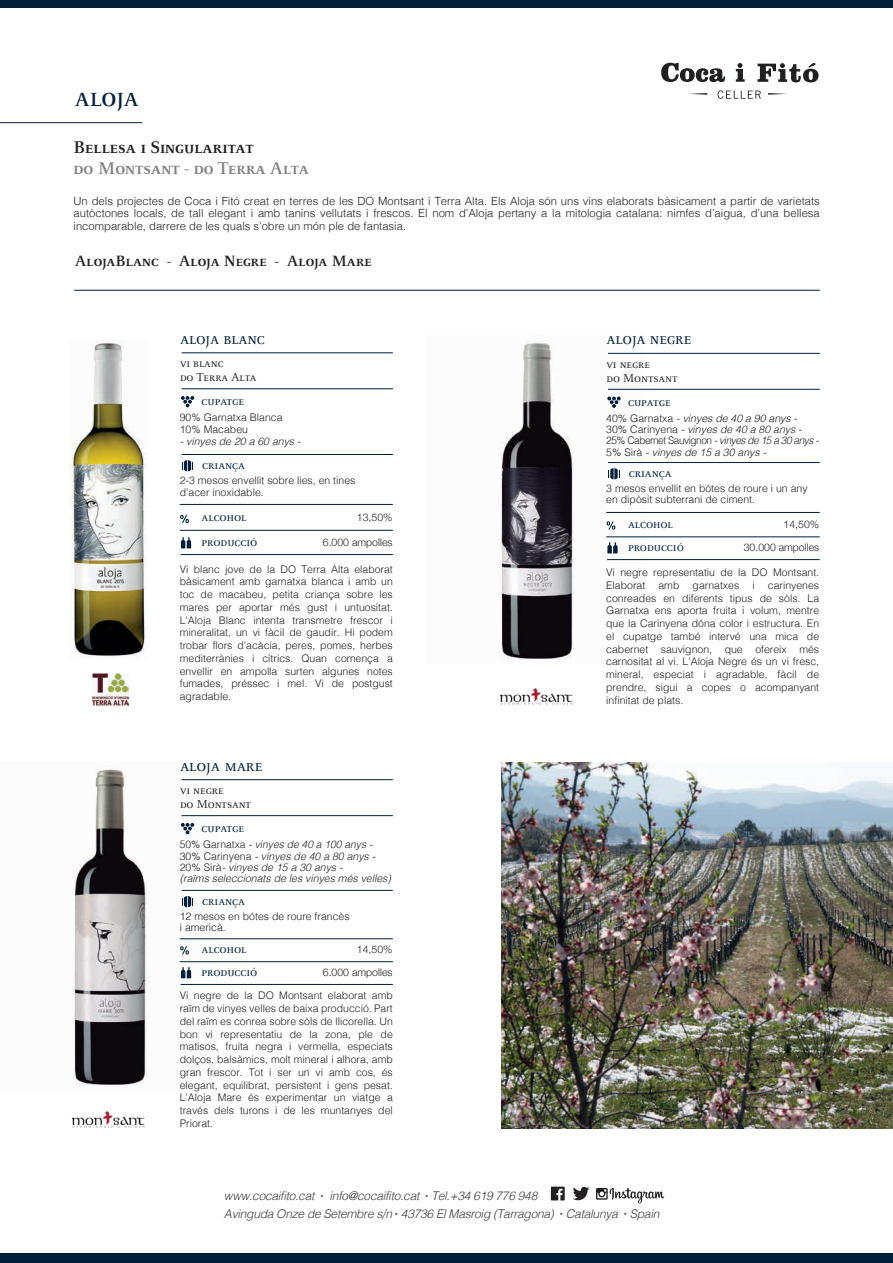
<style>
.page{position:relative;width:893px;height:1263px;background:#fff}
.page>*{position:absolute;margin:0;border:0;box-sizing:border-box;transform-origin:0 0}
.t1{font:700 21px "Celeste Caps";color:#00203a}
.t2{font:700 18.75px "Celeste Caps";color:#808285}
.t3{font:700 18.75px "Celeste Caps";color:#231f20}
.t4{font:18px "Celeste Caps";color:#00203a}
.t5{font:700 16.5px "Celeste Caps";color:#231f20}
.t6{font:13.2px "Celeste Caps";color:#00203a}
.t7{font:12.75px/14.2px "Celeste Caps";color:#231f20}
.t8{font:italic 300 12px/18px "Helvetica";letter-spacing:-.02em;color:#3e3e3f}
.t9{font:300 11.25px/12.8px "Helvetica";color:#231f20;text-align:justify}
.t10{font:300 10.5px/12.8px "Helvetica";color:#231f20}
.t11{font:italic 300 10.5px/11.2px "Helvetica";color:#231f20}
.t12{font:300 10.5px "Helvetica Neue";color:#231f20}
.s1{font-style:normal}
.s2{font-weight:700;font-style:normal}
</style>
<div class="page">
<img style="left:501px;top:762px;width:392px;height:366px">
<hr style="left:0;top:122px;width:142px;height:1px;background:#00203a">
<hr style="left:74px;top:290px;width:746px;height:1px;background:#00203a">
<svg style="left:718px;top:90px;width:43px;height:9px"></svg>
<svg style="left:736px;top:63px;width:9px;height:19px"></svg>
<svg style="left:757px;top:63px;width:61px;height:19px"></svg>
<svg style="left:661px;top:63px;width:64px;height:19px"></svg>
<svg style="left:689px;top:93px;width:18px;height:2px"></svg>
<svg style="left:768px;top:93px;width:19px;height:2px"></svg>
<div style="left:0;top:1253px;width:893px;height:10px;background:#00203a"></div>
<div style="left:0;top:0;width:893px;height:8px;background:#00203a"></div>
<img style="left:92px;top:673px;width:36px;height:32px">
<hr style="left:180px;top:504px;width:213px;height:1px;background:#00203a">
<hr style="left:181px;top:554px;width:212px;height:1px;background:#00203a">
<hr style="left:180px;top:530px;width:213px;height:1px;background:#00203a">
<hr style="left:182px;top:454px;width:211px;height:1px;background:#00203a">
<hr style="left:182px;top:353px;width:211px;height:1px;background:#00203a">
<hr style="left:182px;top:388px;width:211px;height:1px;background:#00203a">
<svg style="left:180px;top:515px;width:9px;height:8px"></svg>
<svg style="left:181px;top:537px;width:10px;height:11px"></svg>
<svg style="left:182px;top:460px;width:11px;height:11px"></svg>
<svg style="left:181px;top:396px;width:13px;height:11px"></svg>
<img style="left:500px;top:341px;width:145px;height:318px">
<img style="left:499px;top:688px;width:74px;height:17px">
<hr style="left:606px;top:512px;width:214px;height:1px;background:#00203a">
<hr style="left:607px;top:559px;width:213px;height:1px;background:#00203a">
<hr style="left:606px;top:537px;width:214px;height:1px;background:#00203a">
<hr style="left:608px;top:462px;width:212px;height:1px;background:#00203a">
<hr style="left:608px;top:353px;width:212px;height:1px;background:#00203a">
<hr style="left:608px;top:389px;width:212px;height:1px;background:#00203a">
<svg style="left:607px;top:521px;width:8px;height:9px"></svg>
<svg style="left:607px;top:542px;width:11px;height:11px"></svg>
<svg style="left:608px;top:468px;width:12px;height:11px"></svg>
<svg style="left:607px;top:397px;width:14px;height:11px"></svg>
<img style="left:73px;top:769px;width:145px;height:317px">
<img style="left:71px;top:1111px;width:74px;height:17px">
<hr style="left:180px;top:938px;width:213px;height:1px;background:#00203a">
<hr style="left:181px;top:984px;width:212px;height:1px;background:#00203a">
<hr style="left:180px;top:961px;width:213px;height:1px;background:#00203a">
<hr style="left:182px;top:890px;width:211px;height:1px;background:#00203a">
<hr style="left:182px;top:779px;width:211px;height:1px;background:#00203a">
<hr style="left:182px;top:815px;width:211px;height:1px;background:#00203a">
<svg style="left:180px;top:946px;width:9px;height:8px"></svg>
<svg style="left:181px;top:967px;width:10px;height:11px"></svg>
<svg style="left:182px;top:896px;width:11px;height:11px"></svg>
<svg style="left:181px;top:823px;width:13px;height:11px"></svg>
<svg style="left:573px;top:1187px;width:16px;height:13px"></svg>
<svg style="left:551px;top:1186px;width:14px;height:14px"></svg>
<svg style="left:596px;top:1188px;width:68px;height:15px"></svg>
<img style="left:69px;top:340px;width:77px;height:319px">
<h1 class="t1" style="left:75px;top:89px;width:65px">ALOJA</h1>
<h2 class="t3" style="left:74px;top:137px;width:182px">Bellesa i Singularitat</h2>
<h2 class="t2" style="left:74px;top:158px;width:237px">do Montsant - do Terra Alta</h2>
<p class="t9" style="left:74px;top:193px;width:748px">Un dels projectes de Coca i Fitó creat en terres de les DO Montsant i Terra Alta. Els Aloja són uns vins elaborats bàsicament a partir de varietats autòctones locals, de tall elegant i amb tanins vellutats i frescos. El nom d’Aloja pertany a la mitologia catalana: nimfes d’aigua, d’una bellesa incomparable, darrere de les quals s’obre un món ple de fantasia.</p>
<h3 class="t5" style="left:75px;top:252px;width:298px">AlojaBlanc - Aloja Negre - Aloja Mare</h3>
<h3 class="t4" style="left:180px;top:329px;width:86px">aloja blanc</h3>
<p class="t7" style="left:180px;top:356px;width:78px">vi blanc<br>do Terra Alta</p>
<p class="t6" style="left:202px;top:394px;width:44px">cupatge</p>
<p class="t10" style="left:180px;top:411px;width:104px;line-height:12px">90% Garnatxa Blanca<br>10% Macabeu</p>
<p class="t11" style="left:180px;top:435px;width:122px">- vinyes de 20 a 60 anys -</p>
<p class="t6" style="left:202px;top:459px;width:44px">criança</p>
<p class="t10" style="left:180px;top:473px;width:177px;line-height:12px">2-3 mesos envellit sobre lies, en tines d’acer inoxidable.</p>
<p class="t6" style="left:202px;top:510px;width:46px">alcohol</p>
<p class="t12" style="left:357px;top:509px;width:37px">13,50%</p>
<p class="t6" style="left:202px;top:535px;width:57px">producció</p>
<p class="t12" style="left:323px;top:534px;width:71px">6.000 ampolles</p>
<p class="t10" style="left:180px;top:562px;width:215px;text-align:justify">Vi blanc jove de la DO Terra Alta elaborat bàsicament amb garnatxa blanca i amb un toc de macabeu, petita criança sobre les mares per aportar més gust i untuositat.<br>L'Aloja Blanc intenta transmetre frescor i mineralitat, un vi fàcil de gaudir. Hi podem trobar flors d'acàcia, peres, pomes, herbes mediterrànies i cítrics. Quan comença a envellir en ampolla surten algunes notes fumades, préssec i mel. Vi de postgust agradable.</p>
<h3 class="t4" style="left:180px;top:756px;width:84px">aloja mare</h3>
<p class="t7" style="left:180px;top:783px;width:73px">vi negre<br>do Montsant</p>
<p class="t6" style="left:202px;top:821px;width:44px">cupatge</p>
<p class="t11" style="left:180px;top:838px;width:213px"><span class="s1">50% Garnatxa</span> - vinyes de 40 a 100 anys - <span class="s1">30% Carinyena</span> - vinyes de 40 a 80 anys - <span class="s1">20% Sirà</span>- vinyes de 15 a 30 anys -<br>(raïms seleccionats de les vinyes més velles)</p>
<p class="t6" style="left:202px;top:894px;width:44px">criança</p>
<p class="t10" style="left:180px;top:910px;width:171px;line-height:11.2px">12 mesos en bótes de roure francès i americà.</p>
<p class="t6" style="left:202px;top:942px;width:46px">alcohol</p>
<p class="t12" style="left:357px;top:941px;width:37px">14,50%</p>
<p class="t6" style="left:202px;top:965px;width:57px">producció</p>
<p class="t12" style="left:323px;top:964px;width:71px">6.000 ampolles</p>
<p class="t10" style="left:180px;top:988px;width:215px;text-align:justify">Vi negre de la DO Montsant elaborat amb raïm de vinyes velles de baixa producció. Part del raïm es conrea sobre sòls de llicorella. Un bon vi representatiu de la zona, ple de matisos, fruita negra i vermella, especiats dolços, balsàmics, molt mineral i alhora, amb gran frescor. Tot i ser un vi amb cos, és elegant, equilibrat, persistent i gens pesat.<br>L'Aloja Mare és experimentar un viatge a través dels turons i de les muntanyes del Priorat.</p>
<h3 class="t4" style="left:606px;top:330px;width:86px">aloja negre</h3>
<p class="t7" style="left:606px;top:357px;width:73px">vi negre<br>do Montsant</p>
<p class="t6" style="left:628px;top:395px;width:44px">cupatge</p>
<p class="t11" style="left:606px;top:412px;width:214px"><span class="s1">40% Garnatxa</span> - vinyes de 40 a 90 anys - <span class="s1">30% Carinyena</span> - vinyes de 40 a 80 anys - <span class="s1">25% Cabernet Sauvignon</span> - vinyes de 15 a 30 anys - <span class="s1">5% Sirà</span> - vinyes de 15 a 30 anys -</p>
<p class="t6" style="left:629px;top:467px;width:44px">criança</p>
<p class="t10" style="left:606px;top:482px;width:203px;line-height:11.2px">3 mesos envellit en bótes de roure i un any en dipòsit subterrani de ciment.</p>
<p class="t6" style="left:628px;top:517px;width:46px">alcohol</p>
<p class="t12" style="left:784px;top:516px;width:37px">14,50%</p>
<p class="t6" style="left:628px;top:540px;width:57px">producció</p>
<p class="t12" style="left:744px;top:539px;width:77px">30.000 ampolles</p>
<p class="t10" style="left:606px;top:565px;width:214px">Vi negre representatiu de la DO Montsant.<br>Elaborat</p>
<p class="t10" style="left:606px;top:578px;width:214px;text-align:justify;text-indent:146px">i carinyenes conreades en diferents tipus de sòls. La Garnatxa ens aporta fruita i volum, mentre que la Carinyena dóna color i estructura. En el cupatge també intervé una mica de cabernet sauvignon, que ofereix més carnositat al vi. L'Aloja Negre és un vi fresc, mineral, especiat i agradable, fàcil de prendre, sigui a copes o acompanyant infinitat de plats.</p>
<p class="t10" style="left:658px;top:578px;width:22px">amb</p>
<p class="t10" style="left:693px;top:578px;width:48px">garnatxes</p>
<p class="t8" style="left:224px;top:1185px;width:437px">www.cocaifito.cat <span class="s2">·</span> info@cocaifito.cat <span class="s2">·</span> Tel.+34 619 776 948<br>Avinguda Onze de Setembre s/n <span class="s2">·</span> 43736 El Masroig (Tarragona) <span class="s2">·</span> Catalunya <span class="s2">·</span> Spain</p>
</div>
